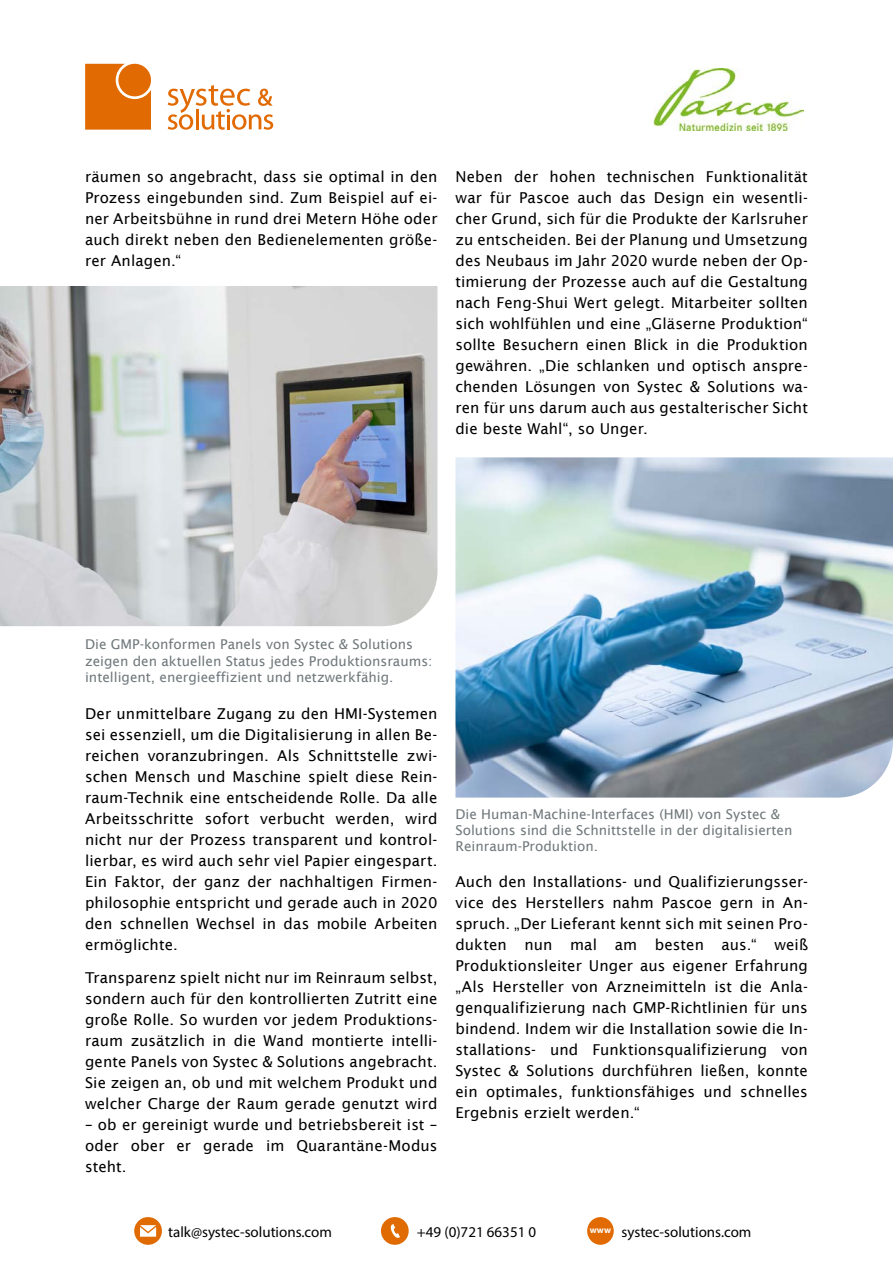
<style>
.page{position:relative;width:893px;height:1263px;background:#fff}
.page>*{position:absolute;margin:0;border:0;box-sizing:border-box;transform-origin:0 0}
.t1{font:15px/21px "Lucida Sans";letter-spacing:.01em;color:#000;text-align:justify}
.t2{font:15px "Myriad Pro";color:#000}
.t3{font:13.5px/16.2px "Lucida Sans";color:#70787b}
</style>
<div class="page">
<img style="left:0;top:286px;width:437px;height:340px">
<img style="left:455px;top:457px;width:438px;height:341px">
<svg style="left:168px;top:85px;width:105px;height:45px"></svg>
<svg style="left:85px;top:64px;width:66px;height:66px;background:#e37415"></svg>
<div style="left:118px;top:64px;width:33px;height:32px;background:#e16a03;border-radius:50%"></div>
<img style="left:654px;top:68px;width:149px;height:63px">
<svg style="left:134px;top:1217px;width:28px;height:28px"></svg>
<svg style="left:381px;top:1217px;width:28px;height:28px"></svg>
<div style="left:587px;top:1217px;width:27px;height:28px;background:#e16a03;border-radius:50%"></div>
<p class="t1" style="left:85px;top:166px;width:354px">räumen so angebracht, dass sie optimal in den Prozess eingebunden sind. Zum Beispiel auf ei&shy;ner Arbeitsbühne in rund drei Metern Höhe oder auch direkt neben den Bedienelementen größe&shy;rer Anlagen.“</p>
<p class="t1" style="left:455px;top:166px;width:354px">Neben der hohen technischen Funktionalität war für Pascoe auch das Design ein wesentli&shy;cher Grund, sich für die Produkte der Karlsruher zu entscheiden. Bei der Planung und Umsetzung des Neubaus im Jahr 2020 wurde neben der Op&shy;timierung der Prozesse auch auf die Gestaltung nach Feng-Shui Wert gelegt. Mitarbeiter sollten sich wohlfühlen und eine „Gläserne Produktion“ sollte Besuchern einen Blick in die Produktion gewähren. „Die schlanken und optisch anspre&shy;chenden Lösungen von Systec &amp; Solutions wa&shy;ren für uns darum auch aus gestalterischer Sicht die beste Wahl“, so Unger.</p>
<p class="t3" style="left:85px;top:636px;width:349px">Die GMP-konformen Panels von Systec &amp; Solutions zeigen den aktuellen Status jedes Produktionsraums: intelligent, energieeffizient und netzwerkfähig.</p>
<p class="t1" style="left:85px;top:703px;width:354px">Der unmittelbare Zugang zu den HMI-Systemen sei essenziell, um die Digitalisierung in allen Be&shy;reichen voranzubringen. Als Schnittstelle zwi&shy;schen Mensch und Maschine spielt diese Rein&shy;raum-Technik eine entscheidende Rolle. Da alle Arbeitsschritte sofort verbucht werden, wird nicht nur der Prozess transparent und kontrol&shy;lierbar, es wird auch sehr viel Papier eingespart.<br>Ein Faktor, der ganz der nachhaltigen Firmen&shy;philosophie entspricht und gerade auch in 2020 den schnellen Wechsel in das mobile Arbeiten ermöglichte.</p>
<p class="t1" style="left:85px;top:967px;width:354px">Transparenz spielt nicht nur im Reinraum selbst, sondern auch für den kontrollierten Zutritt eine große Rolle. So wurden vor jedem Produktions&shy;raum zusätzlich in die Wand montierte intelli&shy;gente Panels von Systec &amp; Solutions angebracht.<br>Sie zeigen an, ob und mit welchem Produkt und welcher Charge der Raum gerade genutzt wird</p>
<p class="t1" style="left:85px;top:1114px;width:354px">– ob er gereinigt wurde und betriebsbereit ist – oder ober er gerade im Quarantäne-Modus steht.</p>
<p class="t3" style="left:455px;top:806px;width:338px">Die Human-Machine-Interfaces (HMI) von Systec &amp;<br>Solutions sind die Schnittstelle in der digitalisierten<br>Reinraum-Produktion.</p>
<p class="t1" style="left:455px;top:871px;width:354px">Auch den Installations- und Qualifizierungsser&shy;vice des Herstellers nahm Pascoe gern in An&shy;spruch. „Der Lieferant kennt sich mit seinen Pro&shy;dukten nun mal am besten aus.“ weiß Produktionsleiter Unger aus eigener Erfahrung „Als Hersteller von Arzneimitteln ist die Anla&shy;genqualifizierung nach GMP-Richtlinien für uns bindend. Indem wir die Installation sowie die In&shy;stallations- und Funktionsqualifizierung von Systec &amp; Solutions durchführen ließen, konnte ein optimales, funktionsfähiges und schnelles Ergebnis erzielt werden.“</p>
<p class="t2" style="left:168px;top:1222px;width:165px">talk@systec-solutions.com</p>
<p class="t2" style="left:417px;top:1222px;width:121px">+49 (0)721 66351 0</p>
<p class="t2" style="left:590px;top:1222px;width:163px"><sup>www</sup> systec-solutions.com</p>
</div>
